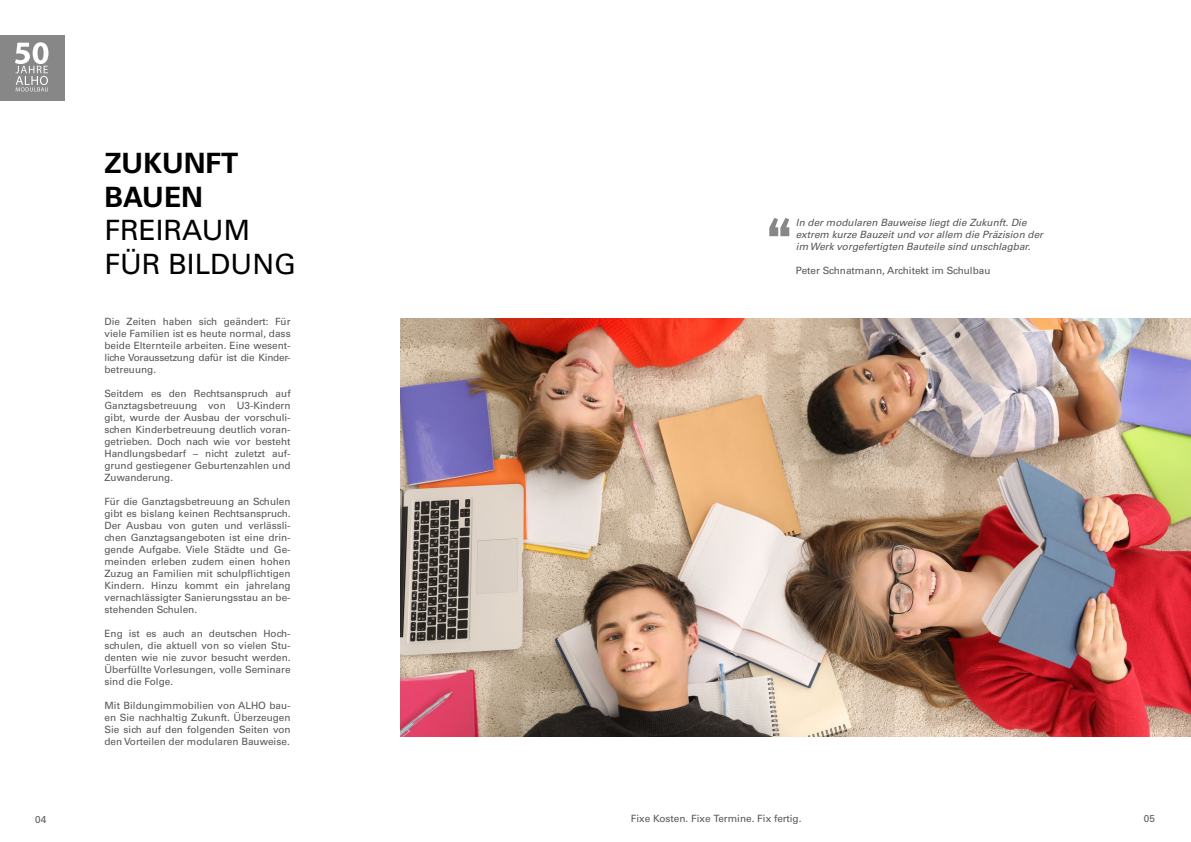
<style>
.page{position:relative;width:1191px;height:842px;background:#fff}
.page>*{position:absolute;margin:0;border:0;box-sizing:border-box;transform-origin:0 0}
.t1{font:700 60px "News Gothic Std";color:#878787}
.t2{font:28px "Univers LT Pro 55 Roman";color:#000}
.t3{font:700 28px "Univers LT Pro 65";color:#000}
.t4{font:10px/12px "Univers LT Pro 55 Roman";color:#575756;text-align:justify}
.t5{font:italic 10px "Univers LT Pro 55";color:#575756}
</style>
<div class="page">
<div style="left:0;top:35px;width:65px;height:65px;background:#878787"></div>
<img style="left:401px;top:319px;width:790px;height:417px">
<svg style="left:15px;top:42px;width:33px;height:49px"></svg>
<p class="t3" style="left:104px;top:143px;width:135px">ZUKUNFT</p>
<p class="t3" style="left:104px;top:177px;width:100px">BAUEN</p>
<p class="t2" style="left:104px;top:211px;width:147px">FREIRAUM</p>
<p class="t2" style="left:104px;top:244px;width:193px">FÜR BILDUNG</p>
<p class="t4" style="left:104px;top:315px;width:188px">Die Zeiten haben sich geändert: Für viele Familien ist es heute normal, dass beide Elternteile arbeiten. Eine wesent&shy;liche Voraussetzung dafür ist die Kinder&shy;betreuung.</p>
<p class="t4" style="left:104px;top:387px;width:188px">Seitdem es den Rechtsanspruch auf Ganztagsbetreuung von U3-Kindern gibt, wurde der Ausbau der vorschuli&shy;schen Kinderbetreuung deutlich voran&shy;getrieben. Doch nach wie vor besteht Handlungsbedarf – nicht zuletzt auf&shy;grund gestiegener Geburtenzahlen und Zuwanderung.</p>
<p class="t4" style="left:104px;top:495px;width:188px">Für die Ganztagsbetreuung an Schulen gibt es bislang keinen Rechtsanspruch.<br>Der Ausbau von guten und verlässli&shy;chen Ganztagsangeboten ist eine drin&shy;gende Aufgabe. Viele Städte und Ge&shy;meinden erleben zudem einen hohen Zuzug an Familien mit schulpflichtigen Kindern. Hinzu kommt ein jahrelang vernachlässigter Sanierungsstau an be&shy;stehenden Schulen.</p>
<p class="t4" style="left:104px;top:627px;width:188px">Eng ist es auch an deutschen Hoch&shy;schulen, die aktuell von so vielen Stu&shy;denten wie nie zuvor besucht werden.<br>Überfüllte Vorlesungen, volle Seminare sind die Folge.</p>
<p class="t4" style="left:104px;top:699px;width:188px">Mit Bildungimmobilien von ALHO bau&shy;en Sie nachhaltig Zukunft. Überzeugen Sie sich auf den folgenden Seiten von den Vorteilen der modularen Bauweise.</p>
<p class="t1" style="left:791px;top:290px;width:26px;rotate:-180deg">„</p>
<p class="t5" style="left:796px;top:216px;width:232px">In der modularen Bauweise liegt die Zukunft. Die</p>
<p class="t5" style="left:796px;top:228px;width:249px">extrem kurze Bauzeit und vor allem die Präzision der</p>
<p class="t5" style="left:796px;top:240px;width:236px">im Werk vorgefertigten Bauteile sind unschlagbar.</p>
<p class="t4" style="left:796px;top:264px;width:196px">Peter Schnatmann, Architekt im Schulbau</p>
<p class="t4" style="left:35px;top:813px;width:13px">04</p>
<p class="t4" style="left:631px;top:812px;width:172px">Fixe Kosten. Fixe Termine. Fix fertig.</p>
<p class="t4" style="left:1143px;top:812px;width:13px">05</p>
</div>
